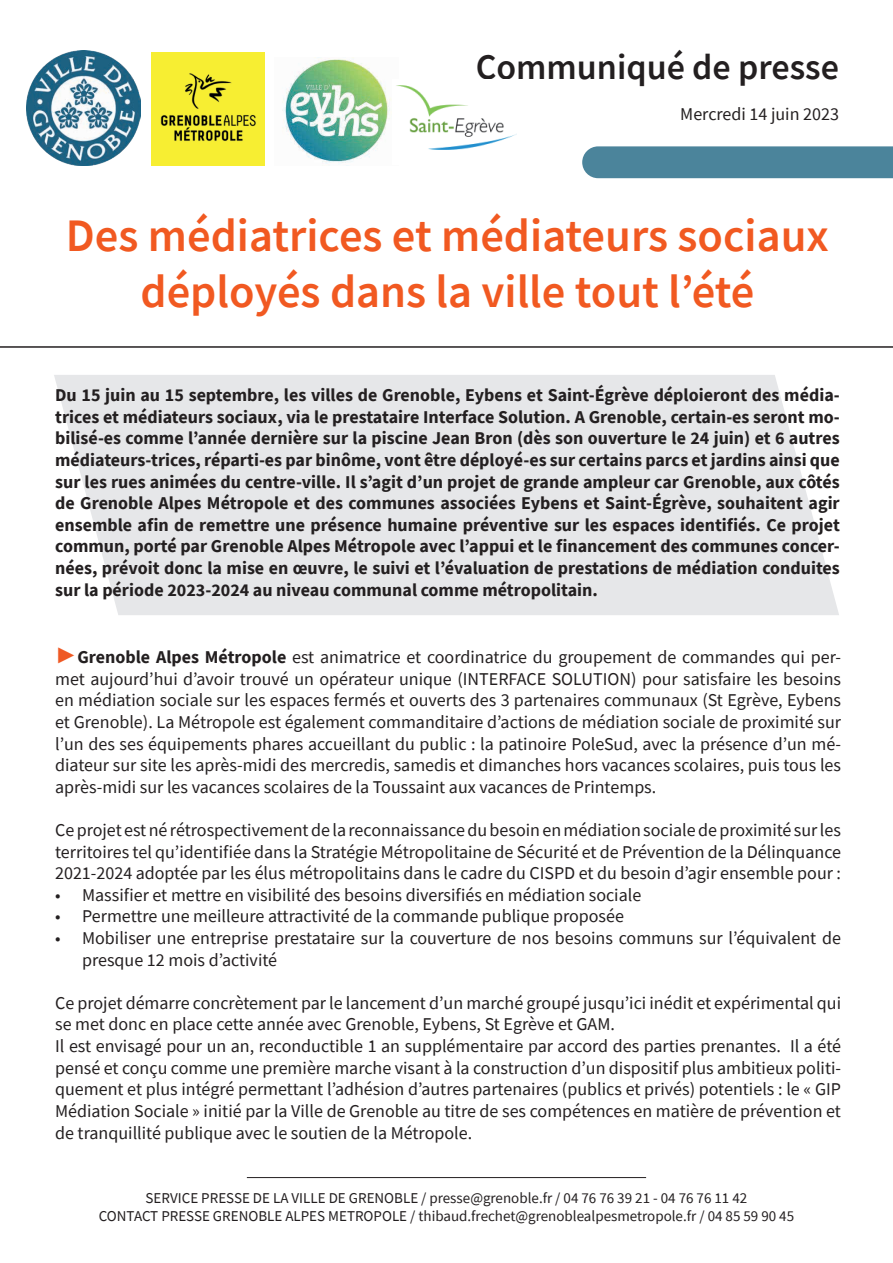
<style>
.page{position:relative;width:893px;height:1263px;background:#fff}
.page>*{position:absolute;margin:0;border:0;box-sizing:border-box;transform-origin:0 0}
.t1{font:600 46.5px/55.8px "Source Sans Pro";color:#f15921;text-align:center}
.t2{font:600 36px "Source Sans Pro";color:#231f20}
.t3{font:18px/21.6px "Source Sans Pro";color:#231f20;text-align:justify}
.t4{font:700 18px/21.6px "Source Sans Pro";color:#231f20;text-align:justify}
.t5{font:15px/18px "Source Sans Pro";color:#231f20;text-align:center}
.s1{font-family:"Arial";font-weight:900;font-size:22.5px;color:#ef5924}
.s2{font-weight:700}
</style>
<div class="page">
<hr style="left:0;top:346px;width:893px;height:2px;background:#231f20">
<hr style="left:247px;top:1177px;width:399px;height:1px;background:#231f20">
<img style="left:26px;top:51px;width:115px;height:115px">
<div style="left:582px;top:146px;width:311px;height:32px;background:#4b849b"></div>
<svg style="left:54px;top:375px;width:785px;height:240px;background:#e8e8ea"></svg>
<img style="left:151px;top:52px;width:113px;height:114px">
<img style="left:282px;top:57px;width:109px;height:109px">
<img style="left:396px;top:85px;width:120px;height:65px">
<h2 class="t2" style="left:476px;top:43px;width:365px">Communiqué de presse</h2>
<p class="t3" style="left:680px;top:103px;width:160px">Mercredi 14 juin 2023</p>
<h1 class="t1" style="left:66px;top:207px;width:764px">Des médiatrices et médiateurs sociaux déployés dans la ville tout l’été</h1>
<p class="t4" style="left:55px;top:384px;width:786px">Du 15 juin au 15 septembre, les villes de Grenoble, Eybens et Saint-Égrève déploieront des média&shy;trices et médiateurs sociaux, via le prestataire Interface Solution. A Grenoble, certain-es seront mo&shy;bilisé-es comme l’année dernière sur la piscine Jean Bron (dès son ouverture le 24 juin) et 6 autres médiateurs-trices, réparti-es par binôme, vont être déployé-es sur certains parcs et jardins ainsi que sur les rues animées du centre-ville. Il s’agit d’un projet de grande ampleur car Grenoble, aux côtés de Grenoble Alpes Métropole et des communes associées Eybens et Saint-Égrève, souhaitent agir ensemble afin de remettre une présence humaine préventive sur les espaces identifiés. Ce projet commun, porté par Grenoble Alpes Métropole avec l’appui et le financement des communes concer&shy;nées, prévoit donc la mise en œuvre, le suivi et l’évaluation de prestations de médiation conduites sur la période 2023-2024 au niveau communal comme métropolitain.</p>
<p class="t3" style="left:55px;top:646px;width:787px"><span class="s1">►</span><span class="s2">Grenoble Alpes Métropole</span> est animatrice et coordinatrice du groupement de commandes qui per&shy;met aujourd’hui d’avoir trouvé un opérateur unique (INTERFACE SOLUTION) pour satisfaire les besoins en médiation sociale sur les espaces fermés et ouverts des 3 partenaires communaux (St Egrève, Eybens et Grenoble). La Métropole est également commanditaire d’actions de médiation sociale de proximité sur l’un des ses équipements phares accueillant du public : la patinoire PoleSud, avec la présence d’un mé&shy;diateur sur site les après-midi des mercredis, samedis et dimanches hors vacances scolaires, puis tous les après-midi sur les vacances scolaires de la Toussaint aux vacances de Printemps.</p>
<p class="t3" style="left:55px;top:819px;width:787px">Ce projet est né rétrospectivement de la reconnaissance du besoin en médiation sociale de proximité sur les territoires tel qu’identifiée dans la Stratégie Métropolitaine de Sécurité et de Prévention de la Délinquance 2021-2024 adoptée par les élus métropolitains dans le cadre du CISPD et du besoin d’agir ensemble pour :</p>
<p class="t3" style="left:55px;top:884px;width:588px">• Massifier et mettre en visibilité des besoins diversifiés en médiation sociale</p>
<p class="t3" style="left:55px;top:905px;width:570px">• Permettre une meilleure attractivité de la commande publique proposée</p>
<p class="t3" style="left:82px;top:927px;width:760px;text-indent:-27px">• Mobiliser une entreprise prestataire sur la couverture de nos besoins communs sur l’équivalent de presque 12 mois d’activité</p>
<p class="t3" style="left:55px;top:992px;width:787px;text-align:left">Ce projet démarre concrètement par le lancement d’un marché groupé jusqu’ici inédit et expérimental qui se met donc en place cette année avec Grenoble, Eybens, St Egrève et GAM.<br>Il est envisagé pour un an, reconductible 1 an supplémentaire par accord des parties prenantes. Il a été pensé et conçu comme une première marche visant à la construction d’un dispositif plus ambitieux politi&shy;quement et plus intégré permettant l’adhésion d’autres partenaires (publics et privés) potentiels : le « GIP Médiation Sociale » initié par la Ville de Grenoble au titre de ses compétences en matière de prévention et de tranquillité publique avec le soutien de la Métropole.</p>
<p class="t5" style="left:99px;top:1188px;width:697px">SERVICE PRESSE DE LA VILLE DE GRENOBLE / presse@grenoble.fr / 04 76 76 39 21 - 04 76 76 11 42<br>CONTACT PRESSE GRENOBLE ALPES METROPOLE / thibaud.frechet@grenoblealpesmetropole.fr / 04 85 59 90 45</p>
</div>
